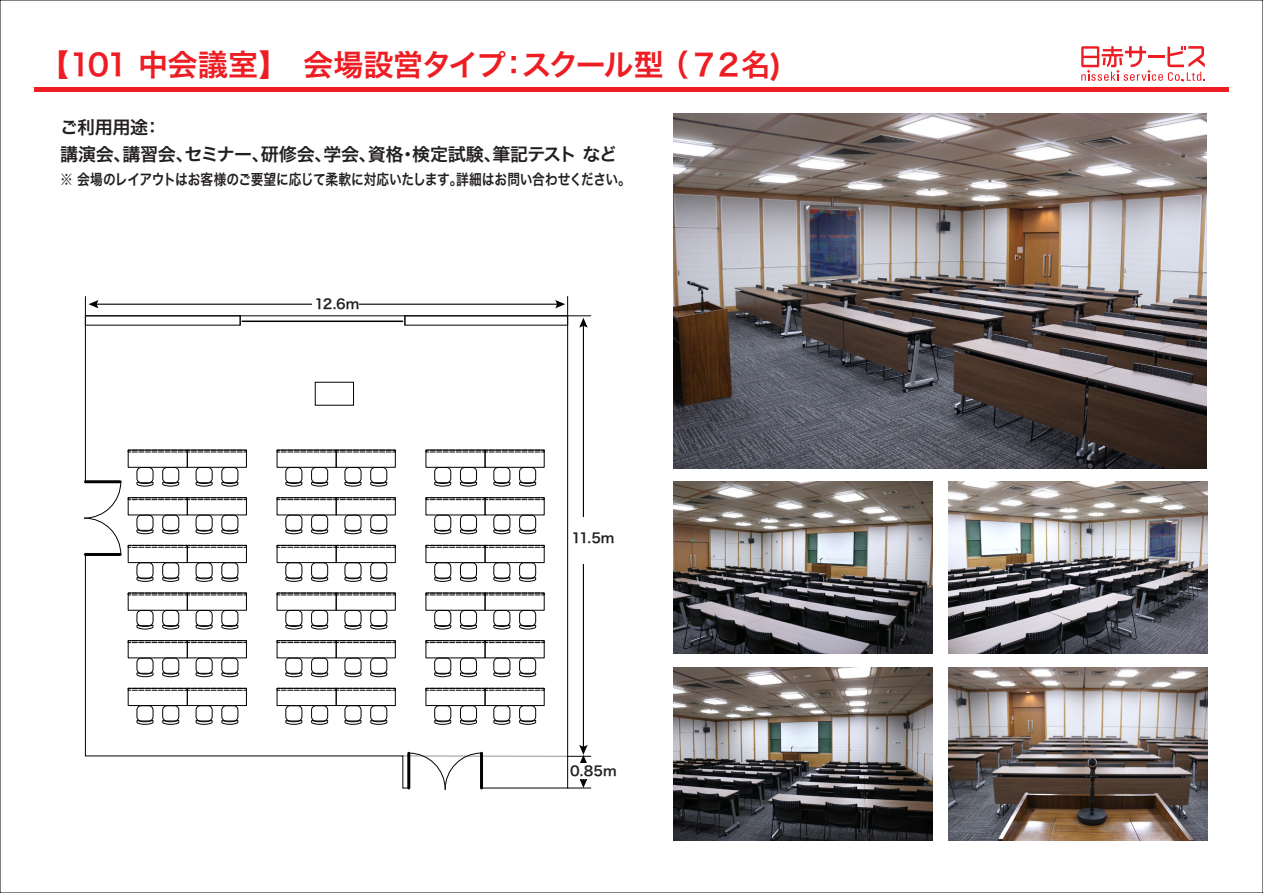
<style>
.page{position:relative;width:1263px;height:893px;background:#fff}
.page>*{position:absolute;margin:0;border:0;box-sizing:border-box;transform-origin:0 0}
.t1{font:30px "Hira Kaku Std N W6";letter-spacing:-.075em;color:#ee1d23}
.t2{font:18px/27px "Hira Kaku Std N W6";letter-spacing:-.02em;color:#231f20}
.t3{font:15px "Hira Kaku Std N W6";letter-spacing:-.015em;color:#231f20;scale:.85 1}
.t4{font:13.5px "Hira Kaku Std N W6";color:#231f20}
</style>
<div class="page">
<hr style="left:34px;top:88px;width:1195px;height:4px;background:#ee1d23">
<svg style="left:85px;top:315px;width:483px;height:474px"></svg>
<svg style="left:84px;top:481px;width:37px;height:74px"></svg>
<svg style="left:408px;top:753px;width:74px;height:37px"></svg>
<hr style="left:242px;top:321px;width:161px;height:1px;background:#030303">
<div style="left:405px;top:315px;width:163px;height:10px;border:1px solid #030303"></div>
<div style="left:85px;top:315px;width:155px;height:10px;border:1px solid #030303"></div>
<hr style="left:407px;top:753px;width:3px;height:35px;background:#030303">
<hr style="left:480px;top:753px;width:3px;height:35px;background:#030303">
<hr style="left:85px;top:480px;width:35px;height:3px;background:#030303">
<hr style="left:85px;top:553px;width:35px;height:3px;background:#030303">
<hr style="left:403px;top:756px;width:165px;height:1px;background:#939598">
<hr style="left:95px;top:304px;width:463px;height:1px;background:#030303">
<svg style="left:85px;top:296px;width:13px;height:20px"></svg>
<div style="left:313px;top:293px;width:46px;height:18px;background:#fff"></div>
<hr style="left:583px;top:324px;width:1px;height:424px;background:#030303">
<svg style="left:555px;top:296px;width:36px;height:32px"></svg>
<svg style="left:568px;top:745px;width:23px;height:44px"></svg>
<div style="left:572px;top:517px;width:18px;height:46px;background:#fff"></div>
<div style="left:569px;top:763px;width:47px;height:16px;background:#fff"></div>
<img style="left:674px;top:113px;width:532px;height:355px">
<img style="left:673px;top:481px;width:259px;height:173px">
<img style="left:948px;top:481px;width:259px;height:173px">
<img style="left:673px;top:668px;width:259px;height:173px">
<img style="left:948px;top:668px;width:259px;height:173px">
<svg style="left:1081px;top:46px;width:124px;height:36px"></svg>
<h1 class="t1" style="left:39px;top:41px;width:744px">【101 中会議室】　会場設営タイプ：スクール型 （７２名)</h1>
<p class="t2" style="left:60px;top:114px;width:559px">ご利用用途：<br>講演会、講習会、セミナー、研修会、学会、資格・検定試験、筆記テスト など</p>
<p class="t3" style="left:60px;top:168px;width:673px">※ 会場のレイアウトはお客様のご要望に応じて柔軟に対応いたします。詳細はお問い合わせください。</p>
<p class="t4" style="left:314px;top:294px;width:47px">12.6m</p>
<p class="t4" style="left:571px;top:528px;width:45px">11.5m</p>
<p class="t4" style="left:570px;top:761px;width:48px">0.85m</p>
</div>
